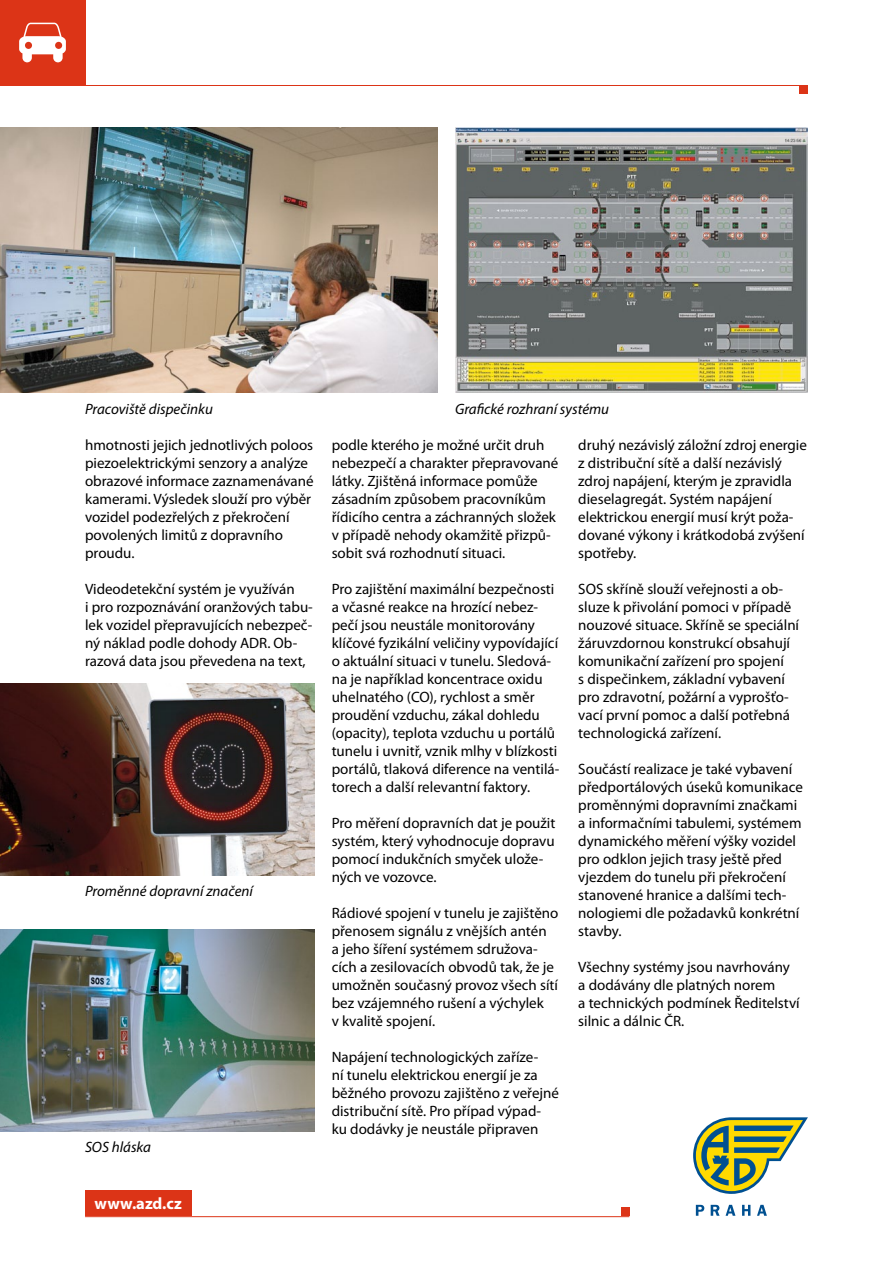
<style>
.page{position:relative;width:893px;height:1263px;background:#fff}
.page>*{position:absolute;margin:0;border:0;box-sizing:border-box;transform-origin:0 0}
.t1{font:700 16.5px "Myriad Pro";color:#fff}
.t2{font:15px/18px "Myriad Pro";color:#000}
.t3{font:italic 15px "Myriad Pro";color:#000}
</style>
<div class="page">
<div style="left:0;top:0;width:85px;height:85px;background:#dc3417"></div>
<svg style="left:19px;top:23px;width:47px;height:39px"></svg>
<div style="left:85px;top:1191px;width:106px;height:25px;background:#dc3417"></div>
<hr style="left:85px;top:1216px;width:544px;height:1px;background:#dc3417">
<div style="left:621px;top:1208px;width:8px;height:8px;background:#dc3417"></div>
<svg style="left:693px;top:1117px;width:115px;height:77px"></svg>
<svg style="left:696px;top:1205px;width:8px;height:11px"></svg>
<svg style="left:711px;top:1205px;width:9px;height:11px"></svg>
<svg style="left:726px;top:1205px;width:9px;height:11px"></svg>
<svg style="left:742px;top:1205px;width:8px;height:11px"></svg>
<svg style="left:757px;top:1205px;width:10px;height:11px"></svg>
<div style="left:799px;top:85px;width:9px;height:9px;background:#dc3417"></div>
<hr style="left:0;top:85px;width:808px;height:1px;background:#dc3417">
<img style="left:455px;top:128px;width:353px;height:264px">
<img style="left:0;top:683px;width:315px;height:193px">
<img style="left:0;top:930px;width:315px;height:201px">
<img style="left:0;top:128px;width:438px;height:264px">
<p class="t3" style="left:85px;top:400px;width:129px">Pracoviště dispečinku</p>
<p class="t2" style="left:85px;top:436px;width:230px">hmotnosti jejich jednotlivých poloos piezoelektrickými senzory a analýze obrazové informace zaznamenávané kamerami. Výsledek slouží pro výběr vozidel podezřelých z překročení povolených limitů z dopravního proudu.</p>
<p class="t2" style="left:85px;top:580px;width:229px">Videodetekční systém je využíván<br>i pro rozpoznávání oranžových tabu&shy;lek vozidel přepravujících nebezpeč&shy;ný náklad podle dohody ADR. Ob&shy;razová data jsou převedena na text,</p>
<p class="t3" style="left:85px;top:881px;width:169px">Proměnné dopravní značení</p>
<p class="t3" style="left:85px;top:1138px;width:68px">SOS hláska</p>
<p class="t1" style="left:95px;top:1193px;width:89px">www.azd.cz</p>
<p class="t3" style="left:455px;top:400px;width:156px">Grafické rozhraní systému</p>
<p class="t2" style="left:332px;top:436px;width:228px">podle kterého je možné určit druh nebezpečí a charakter přepravované látky. Zjištěná informace pomůže zásadním způsobem pracovníkům řídicího centra a záchranných složek v případě nehody okamžitě přizpů&shy;sobit svá rozhodnutí situaci.</p>
<p class="t2" style="left:332px;top:580px;width:229px">Pro zajištění maximální bezpečnosti a včasné reakce na hrozící nebez&shy;pečí jsou neustále monitorovány klíčové fyzikální veličiny vypovídající o aktuální situaci v tunelu. Sledová&shy;na je například koncentrace oxidu uhelnatého (CO), rychlost a směr proudění vzduchu, zákal dohledu (opacity), teplota vzduchu u portálů tunelu i uvnitř, vznik mlhy v blízkosti portálů, tlaková diference na ventilá&shy;torech a další relevantní faktory.</p>
<p class="t2" style="left:332px;top:814px;width:225px">Pro měření dopravních dat je použit systém, který vyhodnocuje dopravu pomocí indukčních smyček ulože&shy;ných ve vozovce.</p>
<p class="t2" style="left:332px;top:904px;width:228px">Rádiové spojení v tunelu je zajištěno přenosem signálu z vnějších antén<br>a jeho šíření systémem sdružova&shy;cích a zesilovacích obvodů tak, že je umožněn současný provoz všech sítí bez vzájemného rušení a výchylek<br>v kvalitě spojení.</p>
<p class="t2" style="left:332px;top:1048px;width:229px">Napájení technologických zaříze-<br>ní tunelu elektrickou energií je za běžného provozu zajištěno z veřejné distribuční sítě. Pro případ výpad&shy;ku dodávky je neustále připraven</p>
<p class="t2" style="left:578px;top:436px;width:230px">druhý nezávislý záložní zdroj energie z distribuční sítě a další nezávislý zdroj napájení, kterým je zpravidla dieselagregát. Systém napájení elektrickou energií musí krýt poža&shy;dované výkony i krátkodobá zvýšení spotřeby.</p>
<p class="t2" style="left:578px;top:580px;width:222px">SOS skříně slouží veřejnosti a ob&shy;sluze k přivolání pomoci v případě nouzové situace. Skříně se speciální žáruvzdornou konstrukcí obsahují komunikační zařízení pro spojení<br>s dispečinkem, základní vybavení pro zdravotní, požární a vyprošťo&shy;vací první pomoc a další potřebná technologická zařízení.</p>
<p class="t2" style="left:578px;top:760px;width:226px">Součástí realizace je také vybavení předportálových úseků komunikace proměnnými dopravními značkami a informačními tabulemi, systémem dynamického měření výšky vozidel pro odklon jejich trasy ještě před vjezdem do tunelu při překročení stanovené hranice a dalšími tech&shy;nologiemi dle požadavků konkrétní stavby.</p>
<p class="t2" style="left:578px;top:958px;width:223px">Všechny systémy jsou navrhovány a dodávány dle platných norem<br>a technických podmínek Ředitelství silnic a dálnic ČR.</p>
</div>
